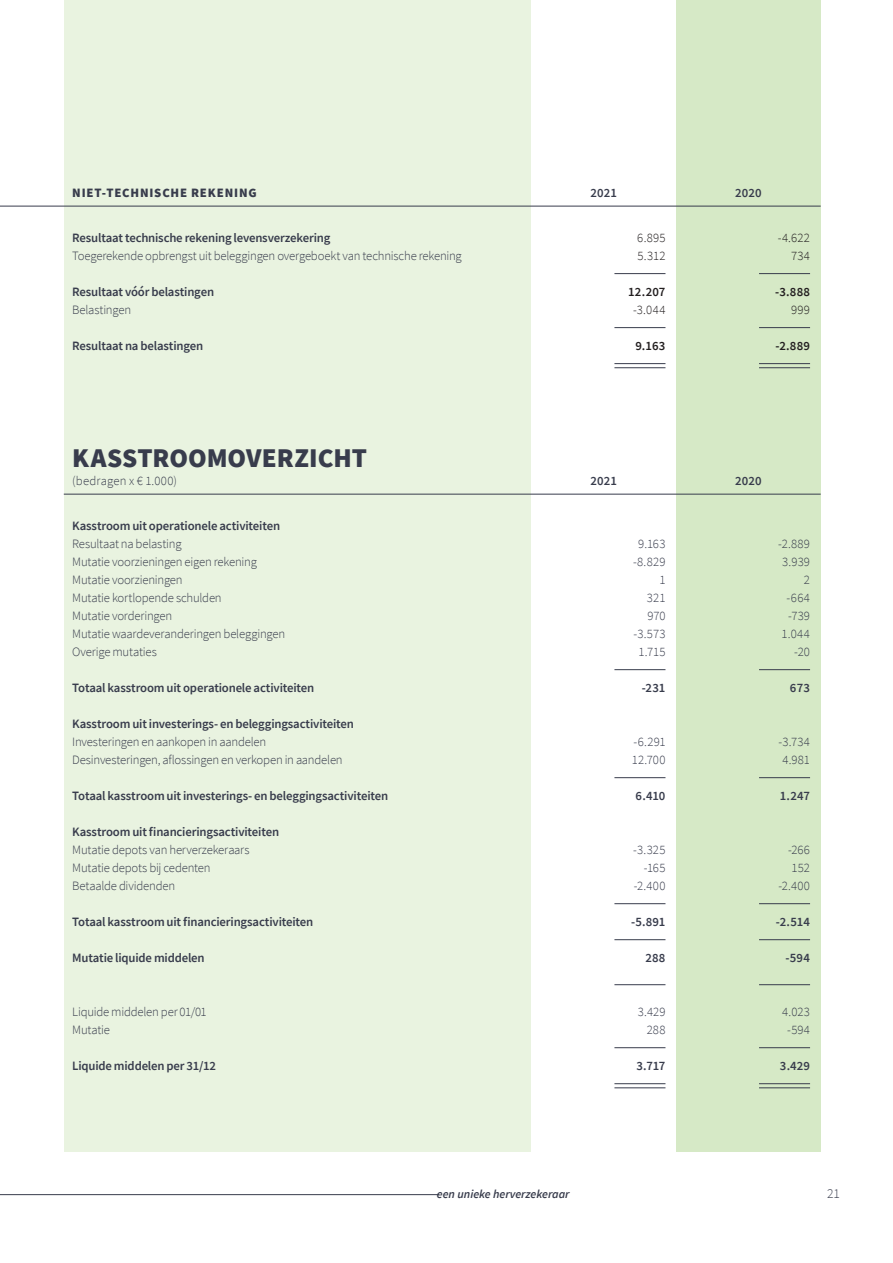
<style>
.page{position:relative;width:893px;height:1263px;background:#fff}
.page>*{position:absolute;margin:0;border:0;box-sizing:border-box;transform-origin:0 0}
.t1{font:900 27px "Source Sans Pro";color:#383c4c}
.t2{font:300 13.5px "Source Sans Pro";color:#383c4c}
.t3{font:300 12.75px/18px "Source Sans Pro";letter-spacing:-.015em;color:#383c4c}
.t4{font:600 12.75px "Source Sans Pro";letter-spacing:-.015em;color:#383c4c}
.t5{font:300 12.75px/18px "Source Sans Pro";letter-spacing:.02em;color:#383c4c;text-align:right}
.t6{font:300 12.75px/18px "Source Sans Pro";letter-spacing:.01em;color:#383c4c;text-align:right}
.t7{font:300 12.75px/18px "Source Sans Pro";letter-spacing:.02em;color:#231f20}
.t8{font:300 12.75px/18px "Source Sans Pro";letter-spacing:.015em;color:#383c4c;text-align:right}
.t9{font:900 12.75px "Source Sans Pro";letter-spacing:.065em;color:#383c4c}
.t10{font:600 12.75px "Source Sans Pro";letter-spacing:.015em;color:#231f20}
.t11{font:300 12.75px/18px "Source Sans Pro";letter-spacing:.025em;color:#383c4c;text-align:right}
.t12{font:italic 600 12px "Source Sans Pro";color:#383c4c}
</style>
<div class="page">
<div style="left:64px;top:0;width:757px;height:1151px;background:#e9f3e0"></div>
<div style="left:531px;top:0;width:145px;height:1151px;background:#fff"></div>
<div style="left:676px;top:0;width:145px;height:1151px;background:#d6e9c6"></div>
<hr style="left:0;top:206px;width:821px;height:1px;background:#383c4c">
<hr style="left:64px;top:494px;width:757px;height:1px;background:#383c4c">
<hr style="left:614px;top:273px;width:51px;height:1px;background:#383c4c">
<hr style="left:614px;top:327px;width:51px;height:1px;background:#383c4c">
<hr style="left:614px;top:363px;width:51px;height:1px;background:#383c4c">
<hr style="left:614px;top:367px;width:51px;height:1px;background:#383c4c">
<hr style="left:759px;top:669px;width:51px;height:1px;background:#383c4c">
<hr style="left:614px;top:669px;width:51px;height:1px;background:#383c4c">
<hr style="left:759px;top:1047px;width:51px;height:1px;background:#383c4c">
<hr style="left:614px;top:1047px;width:51px;height:1px;background:#383c4c">
<hr style="left:759px;top:984px;width:51px;height:1px;background:#383c4c">
<hr style="left:614px;top:984px;width:51px;height:1px;background:#383c4c">
<hr style="left:759px;top:1083px;width:51px;height:1px;background:#383c4c">
<hr style="left:614px;top:1083px;width:51px;height:1px;background:#383c4c">
<hr style="left:759px;top:1087px;width:51px;height:1px;background:#383c4c">
<hr style="left:614px;top:1087px;width:51px;height:1px;background:#383c4c">
<hr style="left:759px;top:273px;width:51px;height:1px;background:#383c4c">
<hr style="left:759px;top:327px;width:51px;height:1px;background:#383c4c">
<hr style="left:759px;top:363px;width:51px;height:1px;background:#383c4c">
<hr style="left:759px;top:367px;width:51px;height:1px;background:#383c4c">
<hr style="left:759px;top:777px;width:51px;height:1px;background:#383c4c">
<hr style="left:614px;top:777px;width:51px;height:1px;background:#383c4c">
<hr style="left:759px;top:939px;width:51px;height:1px;background:#383c4c">
<hr style="left:614px;top:939px;width:51px;height:1px;background:#383c4c">
<hr style="left:759px;top:903px;width:51px;height:1px;background:#383c4c">
<hr style="left:614px;top:903px;width:51px;height:1px;background:#383c4c">
<hr style="left:0;top:1194px;width:439px;height:1px;background:#383c4c">
<p class="t9" style="left:72px;top:184px;width:186px">NIET-TECHNISCHE REKENING</p>
<p class="t4" style="left:72px;top:229px;width:260px">Resultaat technische rekening levensverzekering</p>
<p class="t3" style="left:72px;top:247px;width:391px">Toegerekende opbrengst uit beleggingen overgeboekt van technische rekening</p>
<p class="t4" style="left:72px;top:283px;width:143px">Resultaat vóór belastingen</p>
<p class="t3" style="left:72px;top:301px;width:60px">Belastingen</p>
<p class="t4" style="left:72px;top:337px;width:132px">Resultaat na belastingen</p>
<h1 class="t1" style="left:72px;top:439px;width:296px">KASSTROOMOVERZICHT</h1>
<p class="t5" style="left:72px;top:472px;width:106px">(bedragen x € 1.000)</p>
<p class="t4" style="left:72px;top:517px;width:209px">Kasstroom uit operationele activiteiten</p>
<p class="t3" style="left:72px;top:535px;width:214px">Resultaat na belasting<br>Mutatie voorzieningen eigen rekening<br>Mutatie voorzieningen<br>Mutatie kortlopende schulden<br>Mutatie vorderingen<br>Mutatie waardeveranderingen beleggingen<br>Overige mutaties</p>
<p class="t4" style="left:72px;top:680px;width:244px">Totaal kasstroom uit operationele activiteiten</p>
<p class="t4" style="left:72px;top:716px;width:283px">Kasstroom uit investerings- en beleggingsactiviteiten</p>
<p class="t3" style="left:72px;top:733px;width:272px">Investeringen en aankopen in aandelen<br>Desinvesteringen, aflossingen en verkopen in aandelen</p>
<p class="t4" style="left:72px;top:788px;width:317px">Totaal kasstroom uit investerings- en beleggingsactiviteiten</p>
<p class="t4" style="left:72px;top:824px;width:208px">Kasstroom uit financieringsactiviteiten</p>
<p class="t3" style="left:72px;top:841px;width:179px">Mutatie depots van herverzekeraars<br>Mutatie depots bij cedenten<br>Betaalde dividenden</p>
<p class="t4" style="left:72px;top:914px;width:243px">Totaal kasstroom uit financieringsactiviteiten</p>
<p class="t4" style="left:72px;top:950px;width:134px">Mutatie liquide middelen</p>
<p class="t3" style="left:72px;top:1003px;width:136px">Liquide middelen per 01/01<br>Mutatie</p>
<p class="t4" style="left:72px;top:1058px;width:145px">Liquide middelen per 31/12</p>
<p class="t4" style="left:591px;top:184px;width:28px">2021</p>
<p class="t7" style="left:637px;top:229px;width:30px">6.895<br>5.312</p>
<p class="t10" style="left:628px;top:284px;width:39px">12.207</p>
<p class="t7" style="left:633px;top:301px;width:34px">-3.044</p>
<p class="t10" style="left:635px;top:338px;width:32px">9.163</p>
<p class="t4" style="left:591px;top:472px;width:28px">2021</p>
<p class="t6" style="left:633px;top:535px;width:34px">9.163 -8.829<br>1<br>321<br>970 -3.573<br>1.715</p>
<p class="t4" style="left:642px;top:680px;width:25px">-231</p>
<p class="t3" style="left:632px;top:733px;width:35px">-6.291<br>12.700</p>
<p class="t4" style="left:636px;top:788px;width:31px">6.410</p>
<p class="t11" style="left:633px;top:841px;width:34px">-3.325 -165 -2.400</p>
<p class="t4" style="left:631px;top:914px;width:36px">-5.891</p>
<p class="t4" style="left:645px;top:950px;width:22px">288</p>
<p class="t3" style="left:638px;top:1003px;width:29px;text-align:right">3.429<br>288</p>
<p class="t4" style="left:637px;top:1058px;width:30px">3.717</p>
<p class="t12" style="left:437px;top:1186px;width:134px">een unieke herverzekeraar</p>
<p class="t4" style="left:735px;top:184px;width:28px">2020</p>
<p class="t7" style="left:778px;top:229px;width:34px;text-align:right">-4.622<br>734</p>
<p class="t10" style="left:775px;top:284px;width:36px">-3.888</p>
<p class="t7" style="left:791px;top:301px;width:20px">999</p>
<p class="t10" style="left:775px;top:338px;width:36px">-2.889</p>
<p class="t4" style="left:735px;top:472px;width:28px">2020</p>
<p class="t8" style="left:778px;top:535px;width:33px">-2.889<br>3.939<br>2 -664 -739<br>1.044 -20</p>
<p class="t4" style="left:790px;top:680px;width:22px">673</p>
<p class="t3" style="left:778px;top:733px;width:33px;text-align:center">-3.734<br>4.981</p>
<p class="t4" style="left:780px;top:788px;width:32px">1.247</p>
<p class="t5" style="left:778px;top:841px;width:33px">-266<br>152 -2.400</p>
<p class="t4" style="left:776px;top:914px;width:36px">-2.514</p>
<p class="t4" style="left:786px;top:950px;width:26px">-594</p>
<p class="t3" style="left:782px;top:1003px;width:29px;text-align:center">4.023 -594</p>
<p class="t4" style="left:780px;top:1058px;width:32px">3.429</p>
<p class="t2" style="left:827px;top:1185px;width:14px">21</p>
</div>
